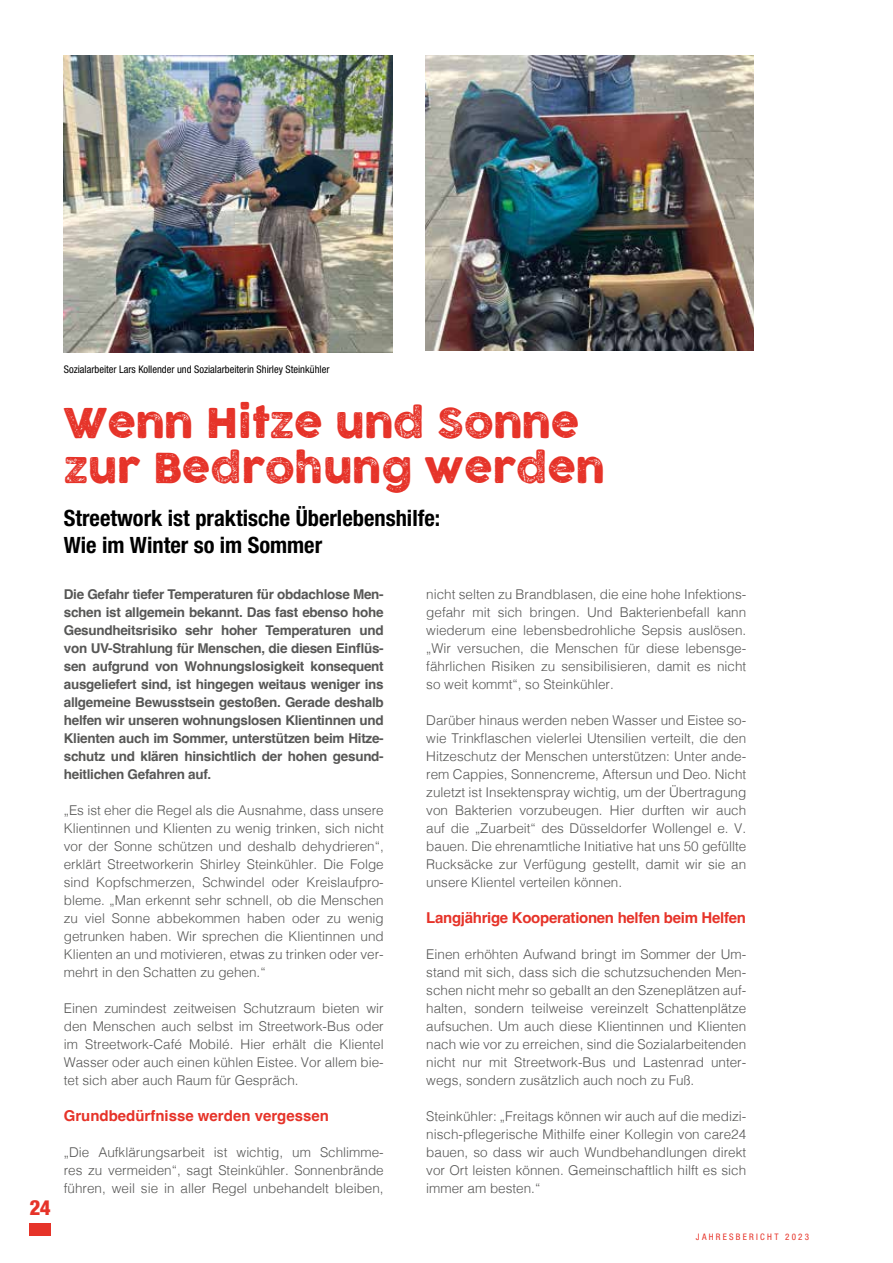
<style>
.page{position:relative;width:893px;height:1263px;background:#fff}
.page>*{position:absolute;margin:0;border:0;box-sizing:border-box;transform-origin:0 0}
.t1{font:40.5px/45px "COCOGOOSELETTERPRESS";color:#e63329}
.t2{font:700 condensed 22.5px/27px "Helvetica Neue LT Pro";color:#000}
.t3{font:800 condensed 21px "Helvetica Neue LT Std";color:#e63329}
.t4{font:700 15px "Helvetica";letter-spacing:-.02em;color:#e63329}
.t5{font:700 15px "Helvetica";color:#e63329}
.t6{font:300 13.5px/18px "Helvetica";color:#575756;text-align:justify}
.t7{font:700 13.5px/18px "Helvetica";letter-spacing:-.02em;color:#575756;text-align:justify}
.t8{font:condensed 10.5px "Helvetica Neue LT Pro";color:#000}
.t9{font:condensed 9px "Helvetica Neue LT Pro";letter-spacing:.25em;color:#e63329}
</style>
<div class="page">
<div style="left:30px;top:1223px;width:21px;height:13px;background:#e63329"></div>
<img style="left:425px;top:55px;width:329px;height:296px">
<img style="left:64px;top:55px;width:328px;height:298px">
<hr style="left:892px;top:870px;width:1px;height:393px;background:#878787">
<p class="t8" style="left:64px;top:363px;width:267px">Sozialarbeiter Lars Kollender und Sozialarbeiterin Shirley Steinkühler</p>
<h1 class="t1" style="left:64px;top:401px;width:542px">Wenn Hitze und Sonne zur Bedrohung werden</h1>
<h2 class="t2" style="left:64px;top:505px;width:378px">Streetwork ist praktische Überlebenshilfe:<br>Wie im Winter so im Sommer</h2>
<h3 class="t3" style="left:29px;top:1194px;width:23px">24</h3>
<p class="t7" style="left:64px;top:587px;width:321px">Die Gefahr tiefer Temperaturen für obdachlose Men&shy;schen ist allgemein bekannt. Das fast ebenso hohe Gesundheitsrisiko sehr hoher Temperaturen und von UV-Strahlung für Menschen, die diesen Einflüs&shy;sen aufgrund von Wohnungslosigkeit konsequent ausgeliefert sind, ist hingegen weitaus weniger ins allgemeine Bewusstsein gestoßen. Gerade deshalb helfen wir unseren wohnungslosen Klientinnen und Klienten auch im Sommer, unterstützen beim Hitze&shy;schutz und klären hinsichtlich der hohen gesund&shy;heitlichen Gefahren auf.</p>
<p class="t6" style="left:64px;top:800px;width:321px">„Es ist eher die Regel als die Ausnahme, dass unsere Klientinnen und Klienten zu wenig trinken, sich nicht vor der Sonne schützen und deshalb dehydrieren“, erklärt Streetworkerin Shirley Steinkühler. Die Folge sind Kopfschmerzen, Schwindel oder Kreislaufpro&shy;bleme. „Man erkennt sehr schnell, ob die Menschen zu viel Sonne abbekommen haben oder zu wenig getrunken haben. Wir sprechen die Klientinnen und Klienten an und motivieren, etwas zu trinken oder ver&shy;mehrt in den Schatten zu gehen.“</p>
<p class="t6" style="left:64px;top:998px;width:321px">Einen zumindest zeitweisen Schutzraum bieten wir den Menschen auch selbst im Streetwork-Bus oder im Streetwork-Café Mobilé. Hier erhält die Klientel Wasser oder auch einen kühlen Eistee. Vor allem bie&shy;tet sich aber auch Raum für Gespräch.</p>
<p class="t5" style="left:64px;top:1107px;width:267px">Grundbedürfnisse werden vergessen</p>
<p class="t6" style="left:64px;top:1142px;width:321px">„Die Aufklärungsarbeit ist wichtig, um Schlimme&shy;res zu vermeiden“, sagt Steinkühler. Sonnenbrände führen, weil sie in aller Regel unbehandelt bleiben,</p>
<p class="t6" style="left:426px;top:584px;width:321px">nicht selten zu Brandblasen, die eine hohe Infektions&shy;gefahr mit sich bringen. Und Bakterienbefall kann wiederum eine lebensbedrohliche Sepsis auslösen. „Wir versuchen, die Menschen für diese lebensge&shy;fährlichen Risiken zu sensibilisieren, damit es nicht so weit kommt“, so Steinkühler.</p>
<p class="t6" style="left:426px;top:710px;width:321px">Darüber hinaus werden neben Wasser und Eistee so&shy;wie Trinkflaschen vielerlei Utensilien verteilt, die den Hitzeschutz der Menschen unterstützen: Unter ande&shy;rem Cappies, Sonnencreme, Aftersun und Deo. Nicht zuletzt ist Insektenspray wichtig, um der Übertragung von Bakterien vorzubeugen. Hier durften wir auch auf die „Zuarbeit“ des Düsseldorfer Wollengel e. V. bauen. Die ehrenamtliche Initiative hat uns 50 gefüllte Rucksäcke zur Verfügung gestellt, damit wir sie an unsere Klientel verteilen können.</p>
<p class="t4" style="left:426px;top:908px;width:321px">Langjährige Kooperationen helfen beim Helfen</p>
<p class="t6" style="left:426px;top:944px;width:321px">Einen erhöhten Aufwand bringt im Sommer der Um&shy;stand mit sich, dass sich die schutzsuchenden Men&shy;schen nicht mehr so geballt an den Szeneplätzen auf&shy;halten, sondern teilweise vereinzelt Schattenplätze aufsuchen. Um auch diese Klientinnen und Klienten nach wie vor zu erreichen, sind die Sozialarbeitenden nicht nur mit Streetwork-Bus und Lastenrad unter&shy;wegs, sondern zusätzlich auch noch zu Fuß.</p>
<p class="t6" style="left:426px;top:1106px;width:321px">Steinkühler: „Freitags können wir auch auf die medizi&shy;nisch-pflegerische Mithilfe einer Kollegin von care24 bauen, so dass wir auch Wundbehandlungen direkt vor Ort leisten können. Gemeinschaftlich hilft es sich immer am besten.“</p>
<p class="t9" style="left:696px;top:1231px;width:115px">JAHRESBERICHT 2023</p>
</div>
